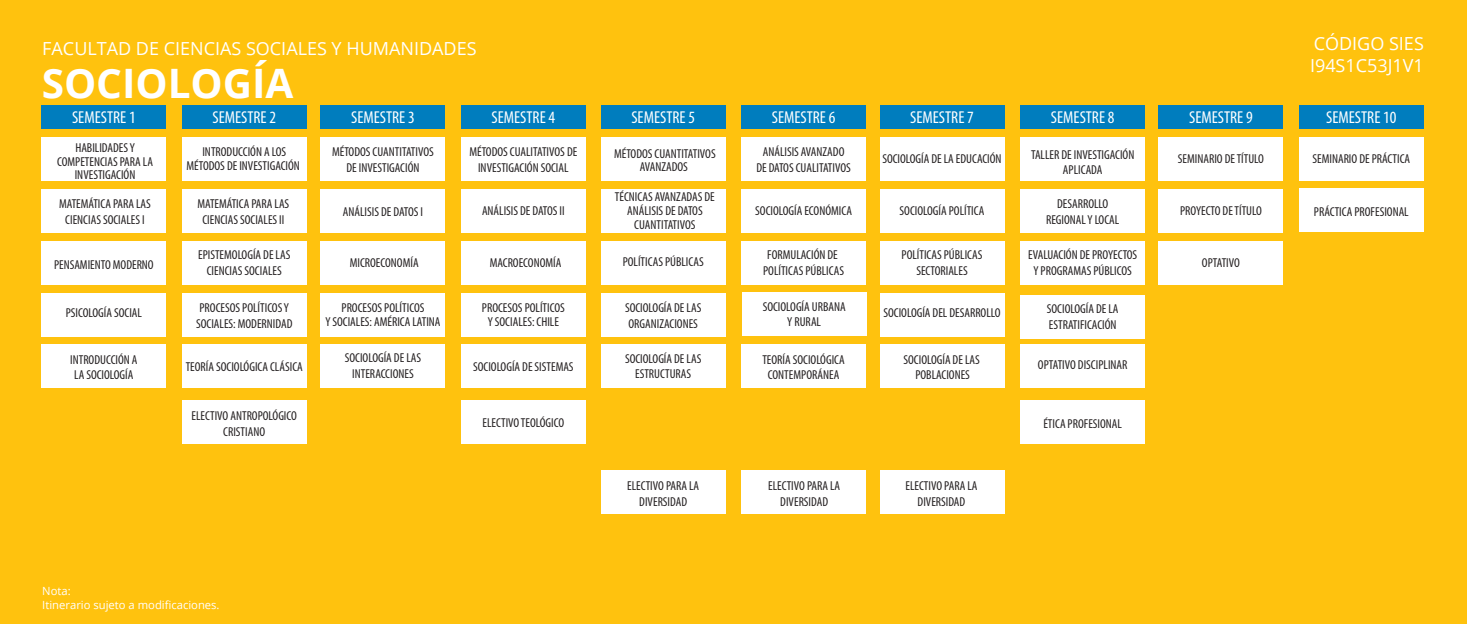
<style>
.page{position:relative;width:1467px;height:624px;background:#fff}
.page>*{position:absolute;margin:0;border:0;box-sizing:border-box;transform-origin:0 0}
.t1{font:700 40.5px "Open Sans";color:#fff}
.t2{font:18px/22.5px "Open Sans";color:#fff}
.t3{font:condensed 17.32px "Myriad Pro";color:#fff}
.t4{font:condensed 12.83px/15.5px "Myriad Pro";color:#231f20;text-align:center}
.t5{font:11.25px/13.5px "Open Sans";color:#fff}
</style>
<div class="page">
<div style="left:0;top:0;width:1467px;height:623px;background:#ffc20e"></div>
<div style="left:42px;top:105px;width:124px;height:23px;background:#007dbe"></div>
<div style="left:42px;top:137px;width:124px;height:44px;background:#fff"></div>
<div style="left:42px;top:189px;width:124px;height:43px;background:#fff"></div>
<div style="left:42px;top:241px;width:124px;height:43px;background:#fff"></div>
<div style="left:42px;top:292px;width:124px;height:44px;background:#fff"></div>
<div style="left:42px;top:344px;width:124px;height:43px;background:#fff"></div>
<div style="left:182px;top:105px;width:124px;height:23px;background:#007dbe"></div>
<div style="left:182px;top:137px;width:124px;height:44px;background:#fff"></div>
<div style="left:182px;top:189px;width:124px;height:43px;background:#fff"></div>
<div style="left:182px;top:241px;width:124px;height:43px;background:#fff"></div>
<div style="left:182px;top:292px;width:124px;height:44px;background:#fff"></div>
<div style="left:182px;top:344px;width:124px;height:43px;background:#fff"></div>
<div style="left:321px;top:105px;width:124px;height:23px;background:#007dbe"></div>
<div style="left:321px;top:137px;width:124px;height:44px;background:#fff"></div>
<div style="left:321px;top:189px;width:124px;height:43px;background:#fff"></div>
<div style="left:321px;top:241px;width:124px;height:43px;background:#fff"></div>
<div style="left:321px;top:292px;width:124px;height:44px;background:#fff"></div>
<div style="left:321px;top:344px;width:124px;height:43px;background:#fff"></div>
<div style="left:461px;top:105px;width:124px;height:23px;background:#007dbe"></div>
<div style="left:461px;top:189px;width:124px;height:43px;background:#fff"></div>
<div style="left:461px;top:241px;width:124px;height:43px;background:#fff"></div>
<div style="left:461px;top:292px;width:124px;height:44px;background:#fff"></div>
<div style="left:461px;top:137px;width:124px;height:44px;background:#fff"></div>
<div style="left:601px;top:105px;width:124px;height:23px;background:#007dbe"></div>
<div style="left:601px;top:137px;width:124px;height:44px;background:#fff"></div>
<div style="left:601px;top:189px;width:124px;height:43px;background:#fff"></div>
<div style="left:601px;top:241px;width:124px;height:43px;background:#fff"></div>
<div style="left:601px;top:292px;width:124px;height:44px;background:#fff"></div>
<div style="left:741px;top:137px;width:125px;height:44px;background:#fff"></div>
<div style="left:601px;top:344px;width:124px;height:43px;background:#fff"></div>
<div style="left:741px;top:470px;width:125px;height:43px;background:#fff"></div>
<div style="left:741px;top:105px;width:125px;height:23px;background:#007dbe"></div>
<div style="left:741px;top:189px;width:125px;height:43px;background:#fff"></div>
<div style="left:741px;top:241px;width:125px;height:43px;background:#fff"></div>
<div style="left:741px;top:344px;width:125px;height:43px;background:#fff"></div>
<div style="left:742px;top:292px;width:124px;height:44px;background:#fff"></div>
<div style="left:461px;top:344px;width:124px;height:43px;background:#fff"></div>
<div style="left:880px;top:105px;width:124px;height:23px;background:#007dbe"></div>
<div style="left:880px;top:137px;width:124px;height:44px;background:#fff"></div>
<div style="left:880px;top:189px;width:124px;height:43px;background:#fff"></div>
<div style="left:880px;top:241px;width:124px;height:43px;background:#fff"></div>
<div style="left:880px;top:292px;width:124px;height:44px;background:#fff"></div>
<div style="left:881px;top:344px;width:124px;height:43px;background:#fff"></div>
<div style="left:1021px;top:137px;width:124px;height:44px;background:#fff"></div>
<div style="left:1021px;top:105px;width:124px;height:23px;background:#007dbe"></div>
<div style="left:1021px;top:189px;width:124px;height:43px;background:#fff"></div>
<div style="left:1021px;top:241px;width:124px;height:43px;background:#fff"></div>
<div style="left:1021px;top:295px;width:124px;height:43px;background:#fff"></div>
<div style="left:1021px;top:344px;width:124px;height:43px;background:#fff"></div>
<div style="left:1159px;top:105px;width:124px;height:23px;background:#007dbe"></div>
<div style="left:1159px;top:137px;width:124px;height:44px;background:#fff"></div>
<div style="left:1159px;top:189px;width:124px;height:43px;background:#fff"></div>
<div style="left:1159px;top:241px;width:124px;height:43px;background:#fff"></div>
<div style="left:1021px;top:400px;width:124px;height:43px;background:#fff"></div>
<div style="left:1299px;top:188px;width:124px;height:44px;background:#fff"></div>
<div style="left:1299px;top:105px;width:124px;height:23px;background:#007dbe"></div>
<div style="left:1299px;top:137px;width:124px;height:44px;background:#fff"></div>
<div style="left:601px;top:470px;width:124px;height:43px;background:#fff"></div>
<div style="left:880px;top:470px;width:124px;height:43px;background:#fff"></div>
<div style="left:182px;top:400px;width:124px;height:43px;background:#fff"></div>
<div style="left:461px;top:400px;width:124px;height:43px;background:#fff"></div>
<h2 class="t2" style="left:42px;top:37px;width:436px">FACULTAD DE CIENCIAS SOCIALES Y HUMANIDADES</h2>
<h1 class="t1" style="left:42px;top:54px;width:253px">SOCIOLOGÍA</h1>
<h3 class="t3" style="left:72px;top:107px;width:65px">SEMESTRE 1</h3>
<p class="t4" style="left:57px;top:141px;width:97px;line-height:13.5px">HABILIDADESY<br>COMPETENCIAS PARA LA<br>INVESTIGACIÓN</p>
<p class="t4" style="left:59px;top:196px;width:93px">MATEMÁTICA PARA LAS<br>CIENCIAS SOCIALES I</p>
<p class="t4" style="left:54px;top:256px;width:101px">PENSAMIENTO MODERNO</p>
<p class="t4" style="left:66px;top:304px;width:78px">PSICOLOGÍA SOCIAL</p>
<p class="t4" style="left:70px;top:351px;width:69px">INTRODUCCIÓN A<br>LA SOCIOLOGÍA</p>
<h3 class="t3" style="left:212px;top:107px;width:65px">SEMESTRE 2</h3>
<p class="t4" style="left:187px;top:145px;width:115px;line-height:13.5px">INTRODUCCIÓN A LOS<br>MÉTODOS DE INVESTIGACIÓN</p>
<p class="t4" style="left:198px;top:196px;width:93px">MATEMÁTICA PARA LAS<br>CIENCIAS SOCIALES II</p>
<p class="t4" style="left:198px;top:247px;width:94px">EPISTEMOLOGÍA DE LAS<br>CIENCIAS SOCIALES</p>
<p class="t4" style="left:196px;top:300px;width:98px;text-align:left">PROCESOS POLÍTICOSY<br>SOCIALES: MODERNIDAD</p>
<p class="t4" style="left:186px;top:359px;width:119px">TEORÍA SOCIOLÓGICA CLÁSICA</p>
<p class="t4" style="left:192px;top:407px;width:107px">ELECTIVO ANTROPOLÓGICO<br>CRISTIANO</p>
<h3 class="t3" style="left:351px;top:107px;width:65px">SEMESTRE 3</h3>
<p class="t4" style="left:332px;top:144px;width:103px">MÉTODOS CUANTITATIVOS<br>DE INVESTIGACIÓN</p>
<p class="t4" style="left:343px;top:204px;width:82px">ANÁLISIS DE DATOS I</p>
<p class="t4" style="left:350px;top:254px;width:70px">MICROECONOMÍA</p>
<p class="t4" style="left:325px;top:301px;width:117px;line-height:13.5px">PROCESOS POLÍTICOS<br>Y SOCIALES: AMÉRICA LATINA</p>
<p class="t4" style="left:345px;top:350px;width:78px">SOCIOLOGÍA DE LAS<br>INTERACCIONES</p>
<h3 class="t3" style="left:492px;top:107px;width:65px">SEMESTRE 4</h3>
<p class="t4" style="left:469px;top:144px;width:109px">MÉTODOS CUALITATIVOS DE<br>INVESTIGACIÓN SOCIAL</p>
<p class="t4" style="left:482px;top:203px;width:84px">ANÁLISIS DE DATOS II</p>
<p class="t4" style="left:490px;top:254px;width:73px">MACROECONOMÍA</p>
<p class="t4" style="left:482px;top:301px;width:84px;line-height:13.5px">PROCESOS POLÍTICOS<br>Y SOCIALES: CHILE</p>
<p class="t4" style="left:473px;top:358px;width:102px">SOCIOLOGÍA DE SISTEMAS</p>
<p class="t4" style="left:483px;top:414px;width:83px">ELECTIVO TEOLÓGICO</p>
<p class="t5" style="left:42px;top:583px;width:179px">Nota:<br>Itinerario sujeto a modificaciones.</p>
<h3 class="t3" style="left:631px;top:107px;width:65px">SEMESTRE 5</h3>
<p class="t4" style="left:614px;top:147px;width:103px;line-height:13.5px">MÉTODOS CUANTITATIVOS<br>AVANZADOS</p>
<p class="t4" style="left:615px;top:190px;width:101px;line-height:13.5px">TÉCNICAS AVANZADAS DE<br>ANÁLISIS DE DATOS<br>CUANTITATIVOS</p>
<p class="t4" style="left:623px;top:254px;width:82px">POLÍTICAS PÚBLICAS</p>
<p class="t4" style="left:625px;top:300px;width:78px;text-align:left">SOCIOLOGÍA DE LAS<br>ORGANIZACIONES</p>
<p class="t4" style="left:625px;top:350px;width:78px">SOCIOLOGÍA DE LAS<br>ESTRUCTURAS</p>
<h3 class="t3" style="left:772px;top:107px;width:65px">SEMESTRE 6</h3>
<p class="t4" style="left:756px;top:144px;width:96px">ANÁLISIS AVANZADO<br>DE DATOS CUALITATIVOS</p>
<p class="t4" style="left:755px;top:203px;width:98px">SOCIOLOGÍA ECONÓMICA</p>
<p class="t4" style="left:763px;top:247px;width:82px">FORMULACIÓN DE<br>POLÍTICAS PÚBLICAS</p>
<p class="t4" style="left:763px;top:298px;width:84px">SOCIOLOGÍA URBANA<br>Y RURAL</p>
<p class="t4" style="left:762px;top:351px;width:84px">TEORÍA SOCIOLÓGICA<br>CONTEMPORÁNEA</p>
<p class="t4" style="left:627px;top:477px;width:74px">ELECTIVO PARA LA<br>DIVERSIDAD</p>
<p class="t4" style="left:768px;top:477px;width:74px">ELECTIVO PARA LA<br>DIVERSIDAD</p>
<h3 class="t3" style="left:910px;top:107px;width:65px">SEMESTRE 7</h3>
<p class="t4" style="left:882px;top:151px;width:121px">SOCIOLOGÍA DE LA EDUCACIÓN</p>
<p class="t4" style="left:900px;top:203px;width:86px">SOCIOLOGÍA POLÍTICA</p>
<p class="t4" style="left:901px;top:247px;width:82px">POLÍTICAS PÚBLICAS<br>SECTORIALES</p>
<p class="t4" style="left:883px;top:304px;width:119px">SOCIOLOGÍA DEL DESARROLLO</p>
<p class="t4" style="left:903px;top:351px;width:78px">SOCIOLOGÍA DE LAS<br>POBLACIONES</p>
<p class="t4" style="left:905px;top:477px;width:74px">ELECTIVO PARA LA<br>DIVERSIDAD</p>
<h3 class="t3" style="left:1051px;top:107px;width:65px">SEMESTRE 8</h3>
<p class="t4" style="left:1031px;top:146px;width:105px">TALLER DE INVESTIGACIÓN<br>APLICADA</p>
<p class="t4" style="left:1046px;top:196px;width:75px">DESARROLLO<br>REGIONALY LOCAL</p>
<p class="t4" style="left:1028px;top:247px;width:111px">EVALUACIÓN DE PROYECTOS<br>Y PROGRAMAS PÚBLICOS</p>
<p class="t4" style="left:1047px;top:301px;width:73px;text-align:left">SOCIOLOGÍA DE LA<br>ESTRATIFICACIÓN</p>
<p class="t4" style="left:1038px;top:357px;width:91px">OPTATIVO DISCIPLINAR</p>
<p class="t4" style="left:1043px;top:415px;width:80px">ÉTICA PROFESIONAL</p>
<h3 class="t3" style="left:1189px;top:107px;width:65px">SEMESTRE 9</h3>
<p class="t4" style="left:1178px;top:151px;width:88px">SEMINARIO DETÍTULO</p>
<p class="t4" style="left:1180px;top:203px;width:83px">PROYECTO DETÍTULO</p>
<p class="t4" style="left:1202px;top:254px;width:40px">OPTATIVO</p>
<h2 class="t2" style="left:1310px;top:31px;width:115px">CÓDIGO SIES<br>I94S1C53J1V1</h2>
<h3 class="t3" style="left:1326px;top:107px;width:72px">SEMESTRE 10</h3>
<p class="t4" style="left:1312px;top:151px;width:99px">SEMINARIO DE PRÁCTICA</p>
<p class="t4" style="left:1314px;top:204px;width:96px">PRÁCTICA PROFESIONAL</p>
</div>
